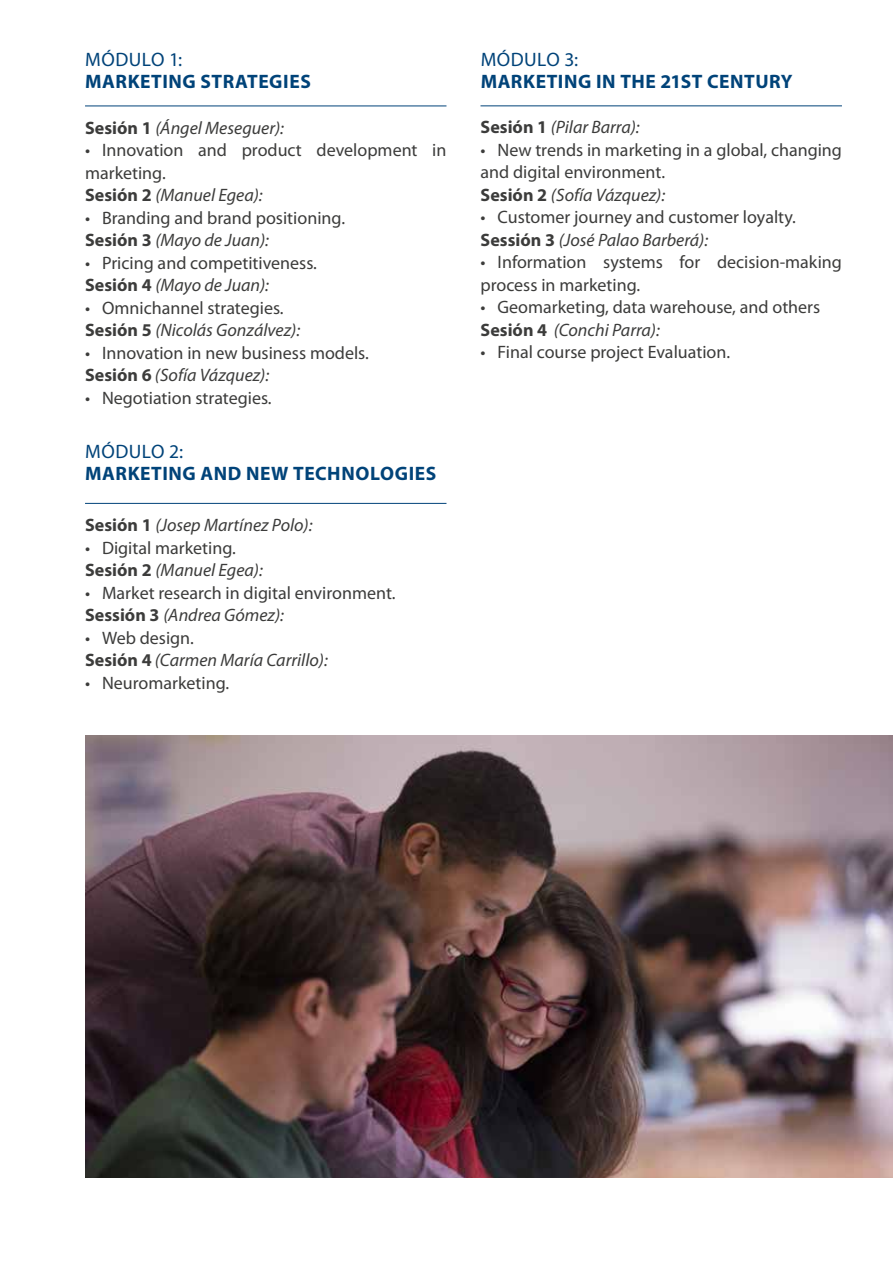
<style>
.page{position:relative;width:893px;height:1263px;background:#fff}
.page>*{position:absolute;margin:0;border:0;box-sizing:border-box;transform-origin:0 0}
.t1{font:700 19.5px "Myriad Pro";letter-spacing:.03em;color:#004379}
.t2{font:19.5px "Myriad Pro";letter-spacing:.025em;color:#004379}
.t3{font:18px/22.5px "Myriad Pro";color:#3c3c3b}
.t4{font:italic 18px/22.5px "Myriad Pro";color:#3c3c3b}
.s1{font-weight:700;font-style:normal}
.s2{font-weight:700}
.s3{font-style:italic}
.s4{font-style:normal}
</style>
<div class="page">
<hr style="left:85px;top:106px;width:361px;height:1px;background:#004379">
<hr style="left:85px;top:503px;width:361px;height:1px;background:#004379">
<hr style="left:480px;top:105px;width:362px;height:1px;background:#004379">
<img style="left:85px;top:736px;width:808px;height:442px">
<p class="t2" style="left:85px;top:47px;width:98px">MÓDULO 1:</p>
<p class="t1" style="left:85px;top:69px;width:227px">MARKETING STRATEGIES</p>
<p class="t4" style="left:85px;top:116px;width:200px"><span class="s1">Sesión 1</span> (Ángel Meseguer):</p>
<p class="t3" style="left:85px;top:139px;width:363px">• Innovation and product development in marketing.<br><span class="s2">Sesión 2</span> <span class="s3">(Manuel Egea):</span></p>
<p class="t3" style="left:85px;top:206px;width:261px">• Branding and brand positioning.<br><span class="s2">Sesión 3</span> <span class="s3">(Mayo de Juan):</span></p>
<p class="t3" style="left:85px;top:251px;width:233px">• Pricing and competitiveness.<br><span class="s2">Sesión 4</span> <span class="s3">(Mayo de Juan):</span></p>
<p class="t3" style="left:85px;top:296px;width:217px">• Omnichannel strategies.<br><span class="s2">Sesión 5</span> <span class="s3">(Nicolás Gonzálvez):</span></p>
<p class="t3" style="left:85px;top:341px;width:285px">• Innovation in new business models.<br><span class="s2">Sesión 6</span> <span class="s3">(Sofía Vázquez):</span></p>
<p class="t3" style="left:85px;top:386px;width:188px">• Negotiation strategies.</p>
<p class="t2" style="left:85px;top:439px;width:99px">MÓDULO 2:</p>
<p class="t1" style="left:85px;top:461px;width:353px">MARKETING AND NEW TECHNOLOGIES</p>
<p class="t4" style="left:85px;top:514px;width:229px"><span class="s1">Sesión 1</span> (Josep Martínez Polo):</p>
<p class="t3" style="left:85px;top:536px;width:179px">• Digital marketing.<br><span class="s2">Sesión 2</span> <span class="s3">(Manuel Egea):</span></p>
<p class="t3" style="left:85px;top:581px;width:312px">• Market research in digital environment.<br><span class="s2">Sessión 3</span> <span class="s3">(Andrea Gómez):</span></p>
<p class="t4" style="left:85px;top:626px;width:244px"><span class="s4">• Web design.<br></span><span class="s1">Sesión 4</span> (Carmen María Carrillo):</p>
<p class="t3" style="left:85px;top:671px;width:146px">• Neuromarketing.</p>
<p class="t2" style="left:481px;top:47px;width:99px">MÓDULO 3:</p>
<p class="t1" style="left:481px;top:69px;width:313px">MARKETING IN THE 21ST CENTURY</p>
<p class="t4" style="left:480px;top:116px;width:161px"><span class="s1">Sesión 1</span> (Pilar Barra):</p>
<p class="t3" style="left:480px;top:138px;width:363px">• New trends in marketing in a global, changing and digital environment.<br><span class="s2">Sesión 2</span> <span class="s3">(Sofía Vázquez):</span></p>
<p class="t3" style="left:480px;top:206px;width:317px">• Customer journey and customer loyalty.<br><span class="s2">Sessión 3</span> <span class="s3">(José Palao Barberá):</span></p>
<p class="t3" style="left:480px;top:251px;width:363px">• Information systems for decision-making process in marketing.</p>
<p class="t3" style="left:480px;top:296px;width:341px">• Geomarketing, data warehouse, and others<br><span class="s2">Sesión 4</span> <span class="s3">(Conchi Parra):</span></p>
<p class="t3" style="left:480px;top:341px;width:251px">• Final course project Evaluation.</p>
</div>
